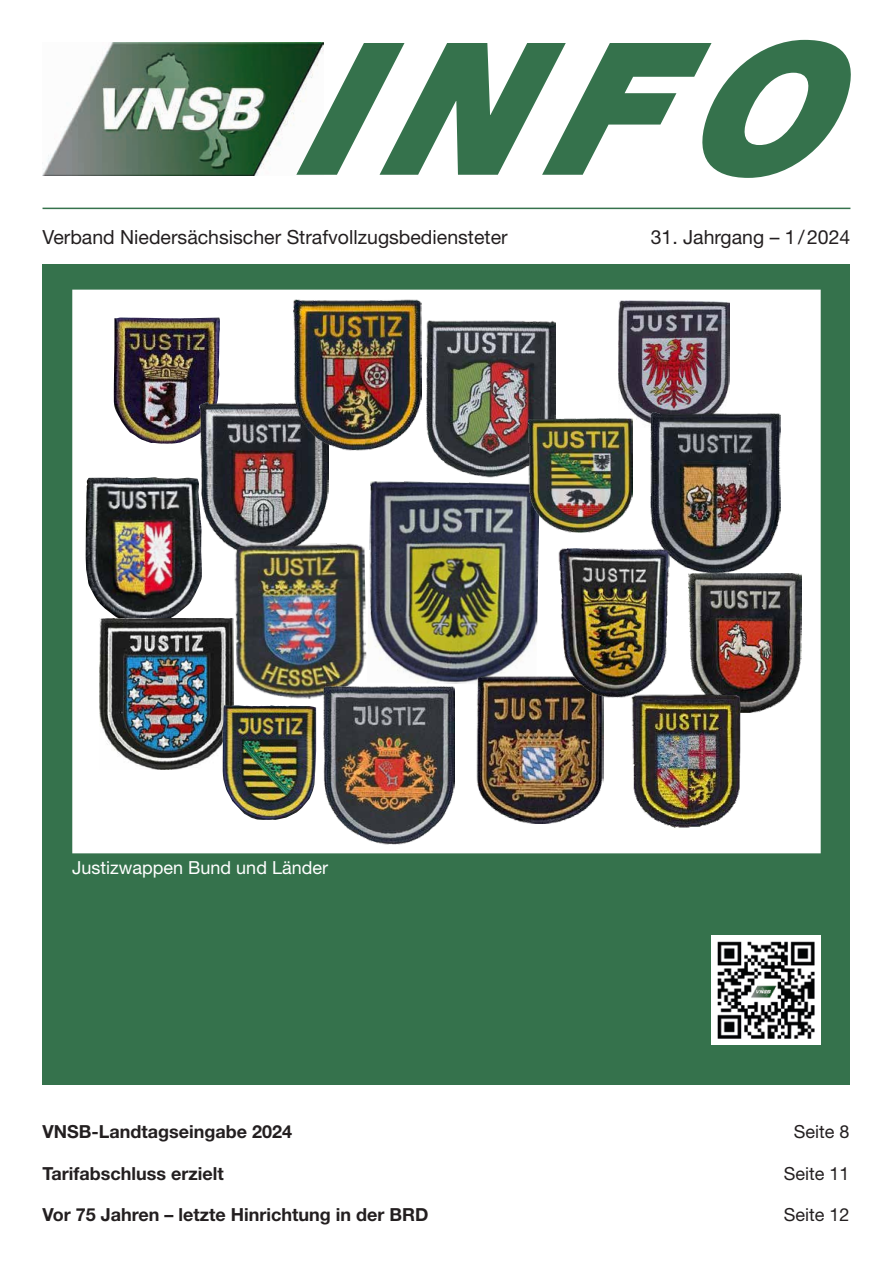
<style>
.page{position:relative;width:893px;height:1263px;background:#fff}
.page>*{position:absolute;margin:0;border:0;box-sizing:border-box;transform-origin:0 0}
.t1{font:19.5px "Helvetica Neue LT Pro";color:#231f20}
.t2{font:700 18px "Helvetica Neue LT Pro";color:#231f20}
.t3{font:18px "Helvetica Neue LT Pro";color:#fff}
.t4{font:18px "Helvetica Neue LT Pro";color:#231f20}
</style>
<div class="page">
<div style="left:43px;top:264px;width:807px;height:820px;background:#35724c"></div>
<img style="left:43px;top:43px;width:253px;height:133px">
<svg style="left:296px;top:40px;width:555px;height:138px;fill:#35724c"></svg>
<hr style="left:43px;top:208px;width:807px;height:1px;background:#35724c">
<img style="left:711px;top:935px;width:110px;height:109px">
<div style="left:72px;top:290px;width:749px;height:563px;background:#fff;border:3px solid #fff"></div>
<img style="left:114px;top:318px;width:106px;height:126px">
<img style="left:619px;top:301px;width:110px;height:126px">
<img style="left:368px;top:481px;width:171px;height:203px">
<img style="left:200px;top:402px;width:129px;height:147px">
<img style="left:651px;top:412px;width:129px;height:162px">
<img style="left:689px;top:573px;width:113px;height:139px">
<img style="left:426px;top:321px;width:129px;height:157px">
<img style="left:293px;top:300px;width:129px;height:151px">
<img style="left:631px;top:695px;width:111px;height:133px">
<img style="left:529px;top:419px;width:103px;height:113px">
<img style="left:86px;top:477px;width:116px;height:142px">
<img style="left:100px;top:619px;width:134px;height:150px">
<img style="left:234px;top:543px;width:133px;height:156px">
<img style="left:476px;top:676px;width:127px;height:148px">
<img style="left:322px;top:686px;width:132px;height:158px">
<img style="left:222px;top:705px;width:94px;height:115px">
<img style="left:559px;top:549px;width:111px;height:148px">
<p class="t1" style="left:43px;top:225px;width:467px">Verband Niedersächsischer Strafvollzugsbediensteter</p>
<p class="t1" style="left:651px;top:225px;width:201px">31. Jahrgang – 1/2024</p>
<p class="t3" style="left:72px;top:857px;width:257px">Justizwappen Bund und Länder</p>
<p class="t2" style="left:43px;top:1121px;width:251px">VNSB-Landtagseingabe 2024</p>
<p class="t4" style="left:794px;top:1121px;width:57px">Seite 8</p>
<p class="t2" style="left:43px;top:1162px;width:183px">Tarifabschluss erzielt</p>
<p class="t4" style="left:784px;top:1162px;width:67px">Seite 11</p>
<p class="t2" style="left:43px;top:1203px;width:388px">Vor 75 Jahren – letzte Hinrichtung in der BRD</p>
<p class="t4" style="left:784px;top:1203px;width:67px">Seite 12</p>
</div>
